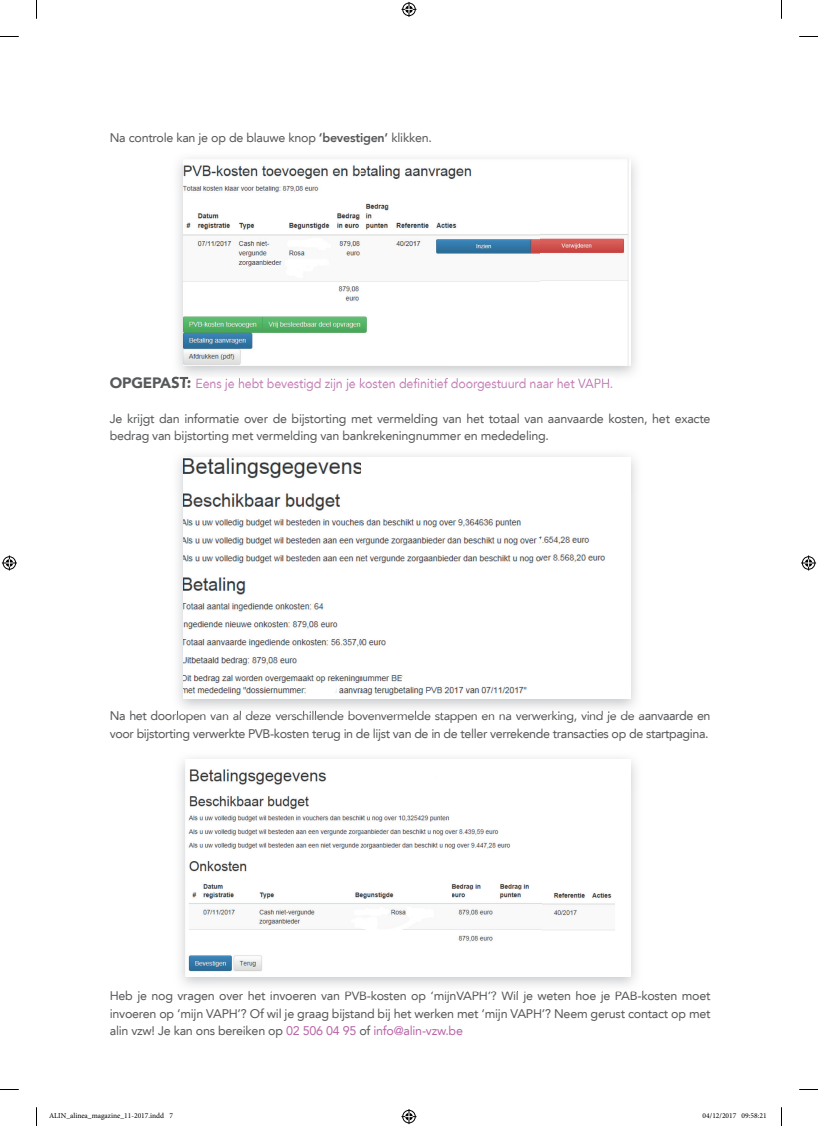
<style>
.page{position:relative;width:818px;height:1126px;background:#fff}
.page>*{position:absolute;margin:0;border:0;box-sizing:border-box;transform-origin:0 0}
.t1{font:12.5px/17.5px "Avenir LT";letter-spacing:-.02em;color:#57585a}
.t2{font:12.5px "Avenir LT";letter-spacing:-.01em;color:#c480b7}
.t3{font:7.5px "Minion Pro";color:#000}
.s1{font-weight:800}
.s2{font-weight:900;font-size:15px;color:#57585a}
.s3{color:#b965a8}
</style>
<div class="page">
<img style="left:171px;top:376px;width:20px;height:5px">
<img style="left:196px;top:378px;width:413px;height:3px">
<img style="left:183px;top:160px;width:446px;height:205px">
<img style="left:177px;top:710px;width:451px;height:4px">
<img style="left:183px;top:457px;width:423px;height:238px">
<img style="left:185px;top:763px;width:430px;height:212px">
<svg style="left:0;top:36px;width:19px;height:1px"></svg>
<svg style="left:799px;top:36px;width:18px;height:1px"></svg>
<svg style="left:0;top:1089px;width:19px;height:1px"></svg>
<svg style="left:799px;top:1089px;width:18px;height:1px"></svg>
<svg style="left:36px;top:0;width:1px;height:19px"></svg>
<svg style="left:36px;top:1107px;width:1px;height:18px"></svg>
<svg style="left:401px;top:2px;width:15px;height:15px"></svg>
<svg style="left:401px;top:1109px;width:15px;height:14px"></svg>
<svg style="left:2px;top:555px;width:15px;height:15px"></svg>
<svg style="left:801px;top:555px;width:14px;height:15px"></svg>
<p class="t1" style="left:110px;top:129px;width:323px">Na controle kan je op de blauwe knop <span class="s1">‘bevestigen’</span> klikken.</p>
<p class="t2" style="left:110px;top:376px;width:505px"><span class="s2">OPGEPAST:</span> Eens je hebt bevestigd zijn je kosten definitief doorgestuurd naar het VAPH.</p>
<p class="t1" style="left:110px;top:409px;width:602px">Je krijgt dan informatie over de bijstorting met vermelding van het totaal van aanvaarde kosten, het exacte bedrag van bijstorting met vermelding van bankrekeningnummer en mededeling.</p>
<p class="t1" style="left:110px;top:707px;width:602px">Na het doorlopen van al deze verschillende bovenvermelde stappen en na verwerking, vind je de aanvaarde en voor bijstorting verwerkte PVB-kosten terug in de lijst van de in de teller verrekende transacties op de startpagina.</p>
<p class="t1" style="left:110px;top:987px;width:602px;text-align:justify">Heb je nog vragen over het invoeren van PVB-kosten op ‘mijnVAPH’? Wil je weten hoe je PAB-kosten moet invoeren op ‘mijn VAPH’? Of wil je graag bijstand bij het werken met ‘mijn VAPH’? Neem gerust contact op met alin vzw! Je kan ons bereiken op <span class="s3">02 506 04 95</span> of <span class="s3">info@alin-vzw.be</span></p>
<p class="t3" style="left:49px;top:1110px;width:125px">ALIN_alinea_magazine_11-2017.indd 7</p>
<p class="t3" style="left:702px;top:1110px;width:65px">04/12/2017 09:58:21</p>
</div>
